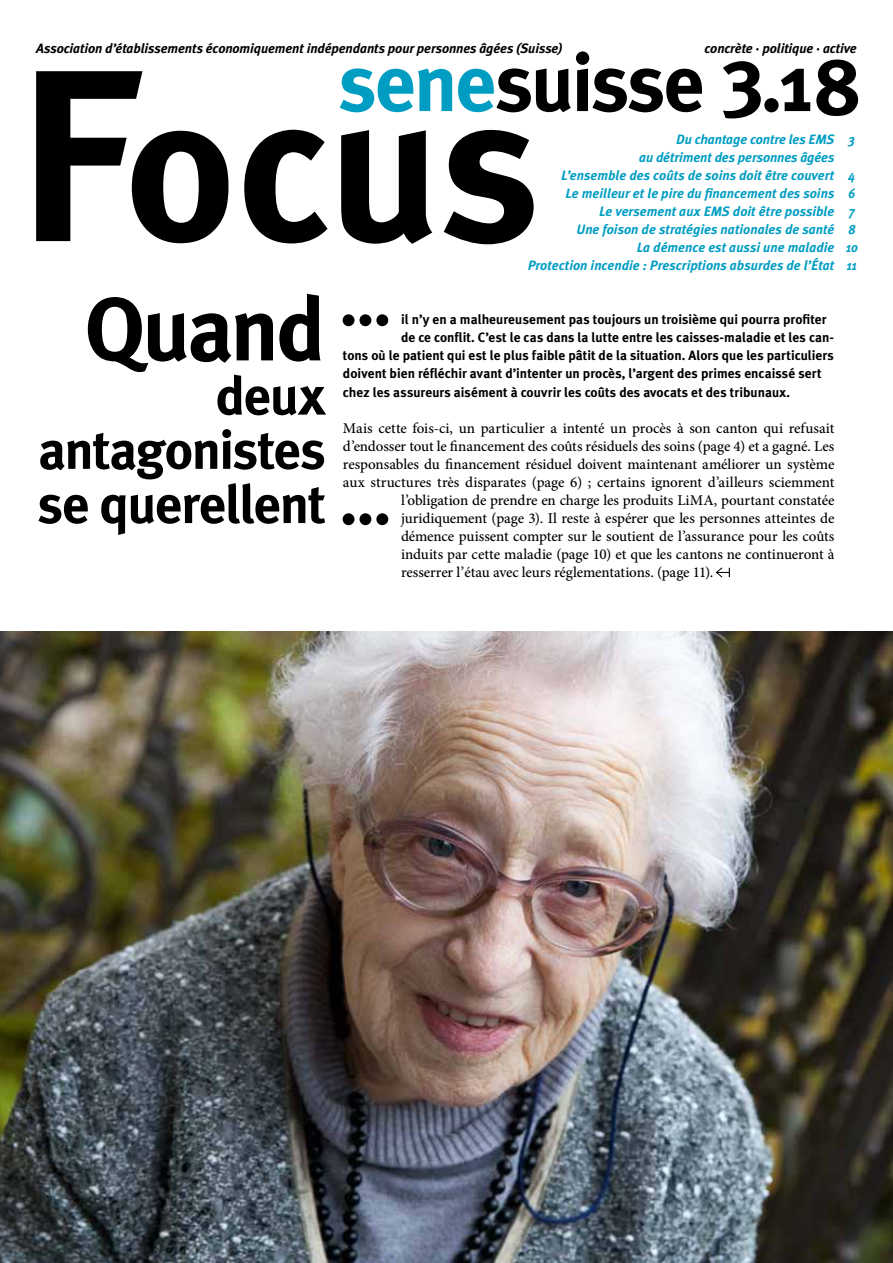
<style>
.page{position:relative;width:893px;height:1263px;background:#fff}
.page>*{position:absolute;margin:0;border:0;box-sizing:border-box;transform-origin:0 0}
.t1{font:700 90px "Meta Plus";letter-spacing:-.035em;color:#000}
.t2{font:700 81px "Meta Plus";letter-spacing:-.03em;color:#000}
.t3{font:700 54px/54.2px "Meta Plus";letter-spacing:-.025em;color:#000;text-align:justify}
.t4{font:500 15px "Minion Pro";letter-spacing:-.005em;color:#000}
.t5{font:700 13.5px "Meta Plus";letter-spacing:.005em;color:#000}
.t6{font:italic 700 13.5px/18.1px "Meta Plus";color:#009dc3;text-align:right}
.t7{font:italic 700 13.5px "Meta Plus";letter-spacing:-.01em;color:#000}
.t8{font:italic 700 13.5px/18.1px "Meta Plus";color:#009dc3;scale:.91 1}
.s1{color:#009dc3}
</style>
<div class="page">
<svg style="left:142px;top:130px;width:392px;height:114px;fill:#000"></svg>
<svg style="left:36px;top:71px;width:106px;height:170px"></svg>
<img style="left:0;top:631px;width:893px;height:632px">
<svg style="left:716px;top:567px;width:14px;height:11px"></svg>
<svg style="left:343px;top:513px;width:45px;height:12px"></svg>
<svg style="left:343px;top:314px;width:45px;height:12px"></svg>
<p class="t7" style="left:36px;top:41px;width:528px">Association d’établissements économiquement indépendants pour personnes âgées (Suisse)</p>
<p class="t7" style="left:704px;top:41px;width:154px">concrète · politique · active</p>
<h2 class="t2" style="left:339px;top:36px;width:525px"><span class="s1">sene</span>suisse 3.18</h2>
<p class="t6" style="left:528px;top:130px;width:308px">Du chantage contre les EMS<br>au détriment des personnes âgées<br>L’ensemble des coûts de soins doit être couvert<br>Le meilleur et le pire du financement des soins<br>Le versement aux EMS doit être possible<br>Une foison de stratégies nationales de santé<br>La démence est aussi une maladie<br>Protection incendie : Prescriptions absurdes de l’État</p>
<p class="t8" style="left:849px;top:130px;width:8px">3</p>
<p class="t8" style="left:846px;top:166px;width:14px">4<br>6<br>7<br>8<br>10<br>11</p>
<h1 class="t1" style="left:84px;top:277px;width:243px">Quand</h1>
<h3 class="t3" style="left:38px;top:369px;width:290px;text-indent:178px">deux antagonistes se querellent</h3>
<p class="t5" style="left:401px;top:312px;width:427px">il n’y en a malheureusement pas toujours un troisième qui pourra profiter</p>
<p class="t5" style="left:401px;top:330px;width:435px">de ce conflit. C’est le cas dans la lutte entre les caisses-maladie et les can-</p>
<p class="t5" style="left:343px;top:348px;width:492px">tons où le patient qui est le plus faible pâtit de la situation. Alors que les particuliers</p>
<p class="t5" style="left:343px;top:366px;width:480px">doivent bien réfléchir avant d’intenter un procès, l’argent des primes encaissé sert</p>
<p class="t5" style="left:343px;top:384px;width:449px">chez les assureurs aisément à couvrir les coûts des avocats et des tribunaux.</p>
<p class="t4" style="left:343px;top:418px;width:493px">Mais cette fois-ci, un particulier a intenté un procès à son canton qui refusait</p>
<p class="t4" style="left:343px;top:436px;width:493px">d’endosser tout le financement des coûts résiduels des soins (page 4) et a gagné. Les</p>
<p class="t4" style="left:343px;top:454px;width:493px">responsables du financement résiduel doivent maintenant améliorer un système</p>
<p class="t4" style="left:343px;top:472px;width:493px">aux structures très disparates (page 6) ; certains ignorent d’ailleurs sciemment</p>
<p class="t4" style="left:401px;top:490px;width:435px">l’obligation de prendre en charge les produits LiMA, pourtant constatée</p>
<p class="t4" style="left:401px;top:508px;width:435px">juridiquement (page 3). Il reste à espérer que les personnes atteintes de</p>
<p class="t4" style="left:401px;top:526px;width:435px">démence puissent compter sur le soutient de l’assurance pour les coûts</p>
<p class="t4" style="left:401px;top:544px;width:435px">induits par cette maladie (page 10) et que les cantons ne continueront à</p>
<p class="t4" style="left:401px;top:562px;width:314px">resserrer l’étau avec leurs réglementations. (page 11).</p>
</div>
